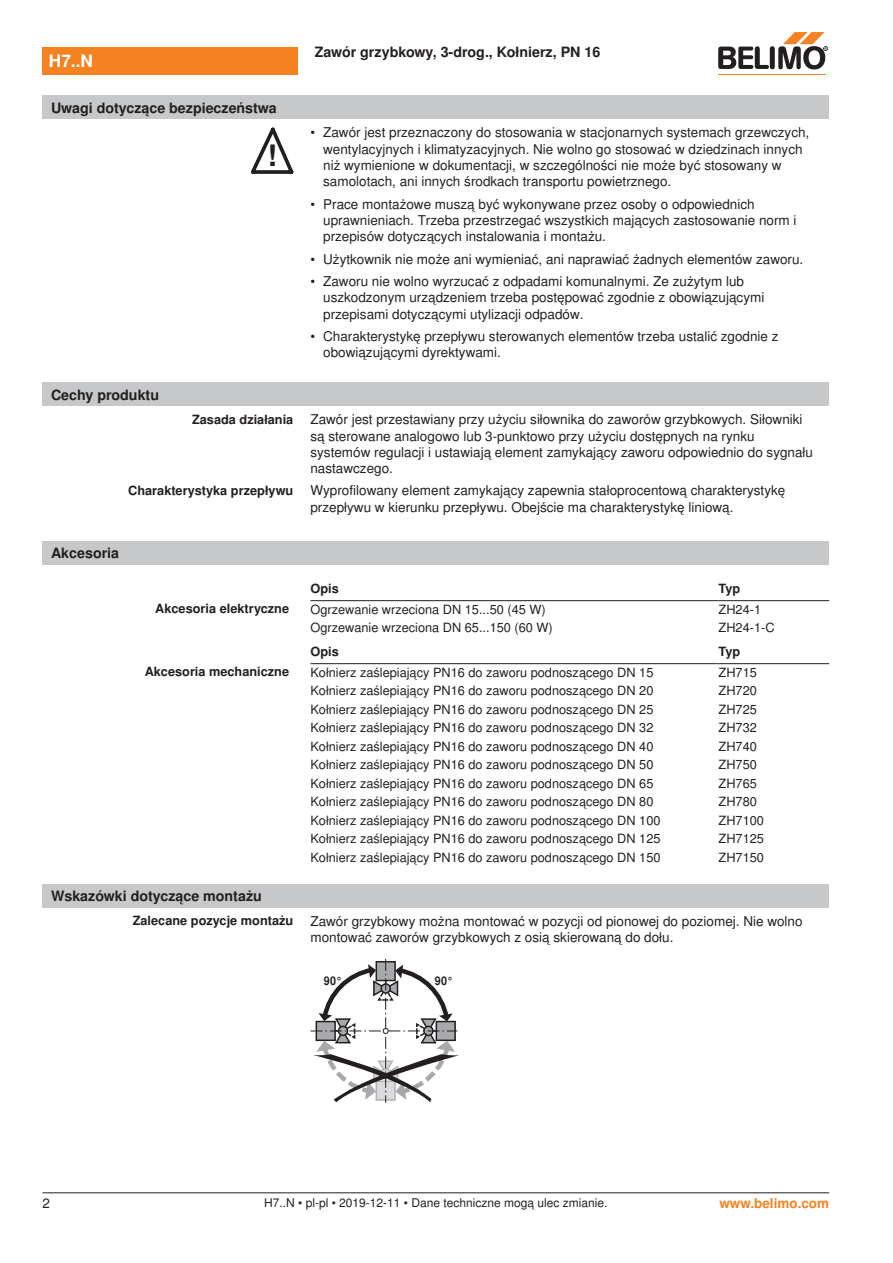
<style>
.page{position:relative;width:893px;height:1263px;background:#fff}
.page>*{position:absolute;margin:0;border:0;box-sizing:border-box;transform-origin:0 0}
.t1{font:700 29.55px "Nimbus Sans BEL";color:#231f20}
.t2{font:700 17.25px "Nimbus Sans BEL";color:#fff}
.t3{font:700 14.25px "Nimbus Sans BEL";color:#231f20}
.t4{font:13.5px/16.2px "Nimbus Sans BEL";color:#231f20}
.t5{font:700 13.5px "Nimbus Sans BEL";color:#f58220}
.t6{font:12.75px "Nimbus Sans BEL";color:#231f20}
.t7{font:700 12.75px "Nimbus Sans BEL";color:#231f20}
.t8{font:12px "Nimbus Sans BEL";color:#231f20}
.t9{font:700 12px "Nimbus Sans BEL";color:#231f20;scale:.9 1}
</style>
<div class="page">
<svg style="left:251px;top:128px;width:42px;height:46px"></svg>
<div style="left:43px;top:383px;width:786px;height:23px;background:#c7c8ca"></div>
<div style="left:43px;top:541px;width:786px;height:23px;background:#c7c8ca"></div>
<hr style="left:310px;top:600px;width:409px;height:1px;background:#231f20">
<hr style="left:719px;top:600px;width:110px;height:1px;background:#231f20">
<hr style="left:310px;top:663px;width:409px;height:1px;background:#231f20">
<hr style="left:719px;top:663px;width:110px;height:1px;background:#231f20">
<div style="left:43px;top:884px;width:786px;height:24px;background:#c7c8ca"></div>
<svg style="left:310px;top:959px;width:149px;height:144px"></svg>
<div style="left:43px;top:47px;width:255px;height:27px;background:#f58220"></div>
<hr style="left:718px;top:74px;width:107px;height:1px;background:#f58220">
<svg style="left:718px;top:32px;width:110px;height:38px"></svg>
<div style="left:43px;top:96px;width:786px;height:23px;background:#c7c8ca"></div>
<hr style="left:43px;top:1192px;width:786px;height:1px;background:#231f20">
<p class="t2" style="left:49px;top:51px;width:46px">H7..N</p>
<p class="t3" style="left:51px;top:99px;width:227px">Uwagi dotyczące bezpieczeństwa</p>
<p class="t3" style="left:51px;top:386px;width:110px">Cechy produktu</p>
<h1 class="t1" style="left:267px;top:138px;width:11px">!</h1>
<p class="t3" style="left:315px;top:44px;width:287px">Zawór grzybkowy, 3-drog., Kołnierz, PN 16</p>
<p class="t4" style="left:323px;top:125px;width:488px;text-indent:-13px">• Zawór jest przeznaczony do stosowania w stacjonarnych systemach grzewczych, wentylacyjnych i klimatyzacyjnych. Nie wolno go stosować w dziedzinach innych niż wymienione w dokumentacji, w szczególności nie może być stosowany w samolotach, ani innych środkach transportu powietrznego.</p>
<p class="t4" style="left:323px;top:196px;width:475px;text-indent:-13px">• Prace montażowe muszą być wykonywane przez osoby o odpowiednich uprawnieniach. Trzeba przestrzegać wszystkich mających zastosowanie norm i przepisów dotyczących instalowania i montażu.</p>
<p class="t4" style="left:310px;top:251px;width:494px">• Użytkownik nie może ani wymieniać, ani naprawiać żadnych elementów zaworu.</p>
<p class="t4" style="left:323px;top:274px;width:443px;text-indent:-13px">• Zaworu nie wolno wyrzucać z odpadami komunalnymi. Ze zużytym lub uszkodzonym urządzeniem trzeba postępować zgodnie z obowiązującymi przepisami dotyczącymi utylizacji odpadów.</p>
<p class="t4" style="left:323px;top:329px;width:457px;text-indent:-13px">• Charakterystykę przepływu sterowanych elementów trzeba ustalić zgodnie z obowiązującymi dyrektywami.</p>
<p class="t7" style="left:192px;top:412px;width:103px">Zasada działania</p>
<p class="t4" style="left:310px;top:412px;width:504px">Zawór jest przestawiany przy użyciu siłownika do zaworów grzybkowych. Siłowniki są sterowane analogowo lub 3-punktowo przy użyciu dostępnych na rynku systemów regulacji i ustawiają element zamykający zaworu odpowiednio do sygnału nastawczego.</p>
<p class="t7" style="left:128px;top:483px;width:167px">Charakterystyka przepływu</p>
<p class="t4" style="left:310px;top:483px;width:476px">Wyprofilowany element zamykający zapewnia stałoprocentową charakterystykę przepływu w kierunku przepływu. Obejście ma charakterystykę liniową.</p>
<p class="t3" style="left:51px;top:544px;width:70px">Akcesoria</p>
<p class="t7" style="left:310px;top:581px;width:30px">Opis</p>
<p class="t7" style="left:719px;top:581px;width:23px">Typ</p>
<p class="t7" style="left:155px;top:601px;width:135px">Akcesoria elektryczne</p>
<p class="t6" style="left:310px;top:602px;width:237px">Ogrzewanie wrzeciona DN 15...50 (45 W)</p>
<p class="t6" style="left:719px;top:602px;width:44px">ZH24-1</p>
<p class="t6" style="left:310px;top:620px;width:244px">Ogrzewanie wrzeciona DN 65...150 (60 W)</p>
<p class="t6" style="left:719px;top:620px;width:57px">ZH24-1-C</p>
<p class="t7" style="left:310px;top:644px;width:30px">Opis</p>
<p class="t7" style="left:719px;top:644px;width:23px">Typ</p>
<p class="t7" style="left:145px;top:664px;width:146px">Akcesoria mechaniczne</p>
<p class="t6" style="left:310px;top:664px;width:344px">Kołnierz zaślepiający PN16 do zaworu podnoszącego DN 15</p>
<p class="t6" style="left:719px;top:664px;width:40px">ZH715</p>
<p class="t6" style="left:310px;top:683px;width:344px">Kołnierz zaślepiający PN16 do zaworu podnoszącego DN 20</p>
<p class="t6" style="left:719px;top:683px;width:40px">ZH720</p>
<p class="t6" style="left:310px;top:701px;width:344px">Kołnierz zaślepiający PN16 do zaworu podnoszącego DN 25</p>
<p class="t6" style="left:719px;top:701px;width:40px">ZH725</p>
<p class="t6" style="left:310px;top:720px;width:344px">Kołnierz zaślepiający PN16 do zaworu podnoszącego DN 32</p>
<p class="t6" style="left:719px;top:720px;width:40px">ZH732</p>
<p class="t6" style="left:310px;top:738px;width:344px">Kołnierz zaślepiający PN16 do zaworu podnoszącego DN 40</p>
<p class="t6" style="left:719px;top:738px;width:40px">ZH740</p>
<p class="t6" style="left:310px;top:757px;width:344px">Kołnierz zaślepiający PN16 do zaworu podnoszącego DN 50</p>
<p class="t6" style="left:719px;top:757px;width:40px">ZH750</p>
<p class="t6" style="left:310px;top:775px;width:344px">Kołnierz zaślepiający PN16 do zaworu podnoszącego DN 65</p>
<p class="t6" style="left:719px;top:775px;width:40px">ZH765</p>
<p class="t6" style="left:310px;top:794px;width:344px">Kołnierz zaślepiający PN16 do zaworu podnoszącego DN 80</p>
<p class="t6" style="left:719px;top:794px;width:40px">ZH780</p>
<p class="t6" style="left:310px;top:812px;width:352px">Kołnierz zaślepiający PN16 do zaworu podnoszącego DN 100</p>
<p class="t6" style="left:719px;top:812px;width:47px">ZH7100</p>
<p class="t6" style="left:310px;top:831px;width:352px">Kołnierz zaślepiający PN16 do zaworu podnoszącego DN 125</p>
<p class="t6" style="left:719px;top:831px;width:47px">ZH7125</p>
<p class="t6" style="left:310px;top:849px;width:352px">Kołnierz zaślepiający PN16 do zaworu podnoszącego DN 150</p>
<p class="t6" style="left:719px;top:849px;width:47px">ZH7150</p>
<p class="t3" style="left:51px;top:888px;width:212px">Wskazówki dotyczące montażu</p>
<p class="t7" style="left:133px;top:913px;width:162px">Zalecane pozycje montażu</p>
<p class="t4" style="left:310px;top:913px;width:494px">Zawór grzybkowy można montować w pozycji od pionowej do poziomej. Nie wolno montować zaworów grzybkowych z osią skierowaną do dołu.</p>
<p class="t9" style="left:324px;top:973px;width:22px">90°</p>
<p class="t9" style="left:435px;top:973px;width:22px">90°</p>
<p class="t4" style="left:43px;top:1196px;width:9px">2</p>
<p class="t8" style="left:264px;top:1196px;width:345px">H7..N • pl-pl • 2019-12-11 • Dane techniczne mogą ulec zmianie.</p>
<p class="t5" style="left:719px;top:1195px;width:111px">www.belimo.com</p>
</div>
